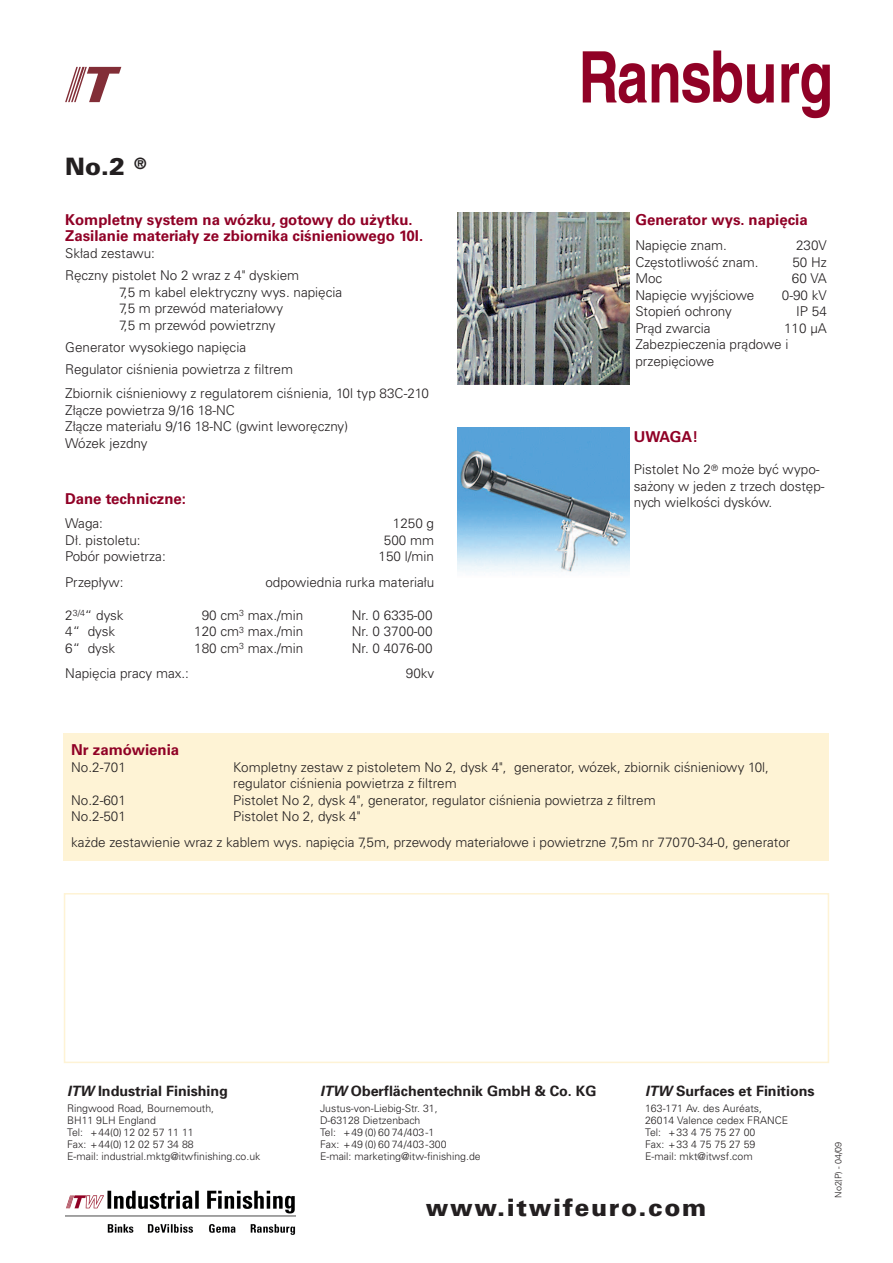
<style>
.page{position:relative;width:893px;height:1263px;background:#fff}
.page>*{position:absolute;margin:0;border:0;box-sizing:border-box;transform-origin:0 0}
.t1{font:900 24px "Univers";letter-spacing:.065em;color:#231f20}
.t2{font:900 24px "Univers CE";color:#231f20}
.t3{font:700 15px/16.5px "Univers CE";color:#900126}
.t4{font:700 14.25px "Univers";color:#231f20}
.t5{font:300 13.5px/16.5px "Univers CE";color:#231f20}
.t6{font:300 13.5px "Univers";color:#231f20}
.t7{font:300 10.5px/12px "Univers";color:#231f20}
.t8{font:300 9px "Univers";letter-spacing:-.01em;color:#231f20}
.s1{font-family:"Univers"}
.s2{font-style:italic}
</style>
<div class="page">
<div style="left:64px;top:733px;width:765px;height:128px;background:#fef3d5"></div>
<div style="left:64px;top:893px;width:765px;height:170px;border:2px solid #fef3d5"></div>
<img style="left:66px;top:1191px;width:230px;height:44px">
<img style="left:582px;top:50px;width:247px;height:69px">
<svg style="left:65px;top:67px;width:56px;height:35px"></svg>
<img style="left:457px;top:213px;width:172px;height:172px">
<img style="left:457px;top:428px;width:172px;height:146px">
<h1 class="t2" style="left:65px;top:158px;width:83px">No.2 <sup>®</sup></h1>
<p class="t3" style="left:65px;top:213px;width:360px">Kompletny system na wózku, gotowy do użytku.<br>Zasilanie materiały ze zbiornika ciśnieniowego 10l.</p>
<p class="t5" style="left:65px;top:243px;width:235px;line-height:22.5px">Skład zestawu:<br>Ręczny pistolet No 2 wraz z 4" dyskiem</p>
<p class="t5" style="left:119px;top:285px;width:224px">7,5 m kabel elektryczny wys. napięcia<br>7,5 m przewód materiałowy<br>7,5 m przewód powietrzny</p>
<p class="t5" style="left:65px;top:338px;width:229px;line-height:21.5px">Generator wysokiego napięcia<br>Regulator ciśnienia powietrza z filtrem</p>
<p class="t5" style="left:65px;top:386px;width:365px">Zbiornik ciśnieniowy z regulatorem ciśnienia, 10l typ 83C-210<br>Złącze powietrza 9/16 18-NC<br>Złącze materiału 9/16 18-NC (gwint leworęczny)<br>Wózek jezdny</p>
<p class="t3" style="left:65px;top:491px;width:122px">Dane techniczne:</p>
<p class="t5" style="left:65px;top:516px;width:39px">Waga:</p>
<p class="t6" style="left:393px;top:518px;width:43px">1250 g</p>
<p class="t5" style="left:65px;top:533px;width:77px">Dł. pistoletu:</p>
<p class="t6" style="left:384px;top:535px;width:52px">500 mm</p>
<p class="t5" style="left:65px;top:549px;width:102px">Pobór powietrza:</p>
<p class="t6" style="left:379px;top:551px;width:57px">150 l/min</p>
<p class="t5" style="left:65px;top:575px;width:60px">Przepływ:</p>
<p class="t5" style="left:265px;top:575px;width:170px">odpowiednia rurka materiału</p>
<p class="t5" style="left:65px;top:608px;width:60px"><span class="s1">2</span><sup>3/4</sup><span class="s1">“</span> dysk</p>
<p class="t6" style="left:202px;top:610px;width:103px">90 cm<sup>3</sup> max./min</p>
<p class="t6" style="left:352px;top:610px;width:82px">Nr. 0 6335-00</p>
<p class="t5" style="left:65px;top:624px;width:51px"><span class="s1">4“</span> dysk</p>
<p class="t6" style="left:194px;top:626px;width:111px">120 cm<sup>3</sup> max./min</p>
<p class="t6" style="left:352px;top:626px;width:82px">Nr. 0 3700-00</p>
<p class="t5" style="left:65px;top:641px;width:51px"><span class="s1">6“</span> dysk</p>
<p class="t6" style="left:194px;top:643px;width:111px">180 cm<sup>3</sup> max./min</p>
<p class="t6" style="left:352px;top:643px;width:82px">Nr. 0 4076-00</p>
<p class="t5" style="left:65px;top:666px;width:125px">Napięcia pracy max.<span class="s1">:</span></p>
<p class="t6" style="left:406px;top:668px;width:30px">90kv</p>
<p class="t3" style="left:635px;top:213px;width:174px">Generator wys. napięcia</p>
<p class="t5" style="left:635px;top:239px;width:93px">Napięcie znam.</p>
<p class="t6" style="left:796px;top:241px;width:32px">230V</p>
<p class="t5" style="left:635px;top:255px;width:125px">Częstotliwość znam.</p>
<p class="t6" style="left:792px;top:257px;width:36px">50 Hz</p>
<p class="t5" style="left:635px;top:272px;width:28px">Moc</p>
<p class="t6" style="left:792px;top:274px;width:37px">60 VA</p>
<p class="t5" style="left:635px;top:288px;width:120px">Napięcie wyjściowe</p>
<p class="t6" style="left:782px;top:290px;width:47px">0-90 kV</p>
<p class="t5" style="left:635px;top:305px;width:98px">Stopień ochrony</p>
<p class="t6" style="left:796px;top:307px;width:32px">IP 54</p>
<p class="t5" style="left:635px;top:321px;width:77px">Prąd zwarcia</p>
<p class="t6" style="left:784px;top:323px;width:44px">110 µA</p>
<p class="t5" style="left:635px;top:338px;width:154px">Zabezpieczenia prądowe i przepięciowe</p>
<p class="t3" style="left:634px;top:430px;width:66px">UWAGA!</p>
<p class="t5" style="left:634px;top:462px;width:192px">Pistolet No 2<sup>®</sup> może być wypo&shy;sażony w jeden z trzech dostęp&shy;nych wielkości dysków.</p>
<p class="t3" style="left:71px;top:743px;width:110px">Nr zamówienia</p>
<p class="t6" style="left:71px;top:762px;width:56px">No.2-701</p>
<p class="t5" style="left:233px;top:760px;width:537px">Kompletny zestaw z pistoletem No 2, dysk 4", generator, wózek, zbiornik ciśnieniowy 10l, regulator ciśnienia powietrza z filtrem</p>
<p class="t6" style="left:71px;top:795px;width:56px">No.2-601</p>
<p class="t5" style="left:233px;top:793px;width:424px">Pistolet No 2, dysk 4", generator, regulator ciśnienia powietrza z filtrem</p>
<p class="t6" style="left:71px;top:812px;width:56px">No.2-501</p>
<p class="t5" style="left:71px;top:805px;width:721px;line-height:25.5px;text-indent:162px">Pistolet No 2, dysk 4"<br>każde zestawienie wraz z kablem wys. napięcia 7,5m, przewody materiałowe i powietrzne 7,5m nr 77070-34-0, generator</p>
<p class="t4" style="left:67px;top:1086px;width:162px"><span class="s2">ITW</span> Industrial Finishing</p>
<p class="t7" style="left:67px;top:1103px;width:195px">Ringwood Road, Bournemouth,<br>BH11 9LH England<br>Tel: +44(0) 12 02 57 11 11<br>Fax: +44(0) 12 02 57 34 88<br>E-mail: industrial.mktg@itwfinishing.co.uk</p>
<p class="t4" style="left:320px;top:1086px;width:278px"><span class="s2">ITW</span> Oberflächentechnik GmbH &amp; Co. KG</p>
<p class="t7" style="left:320px;top:1103px;width:162px">Justus-von-Liebig-Str. 31,<br>D-63128 Dietzenbach<br>Tel: +49 (0) 60 74/403-1<br>Fax: +49 (0) 60 74/403-300<br>E-mail: marketing@itw-finishing.de</p>
<p class="t4" style="left:645px;top:1086px;width:171px"><span class="s2">ITW</span> Surfaces et Finitions</p>
<p class="t7" style="left:645px;top:1103px;width:144px">163-171 Av. des Auréats,<br>26014 Valence cedex FRANCE<br>Tel: +33 4 75 75 27 00<br>Fax: +33 4 75 75 27 59<br>E-mail: mkt@itwsf.com</p>
<h1 class="t1" style="left:426px;top:1199px;width:282px">www.itwifeuro.com</h1>
<p class="t8" style="left:835px;top:1198px;width:57px;rotate:-90deg">No2(P) - 04/09</p>
</div>
